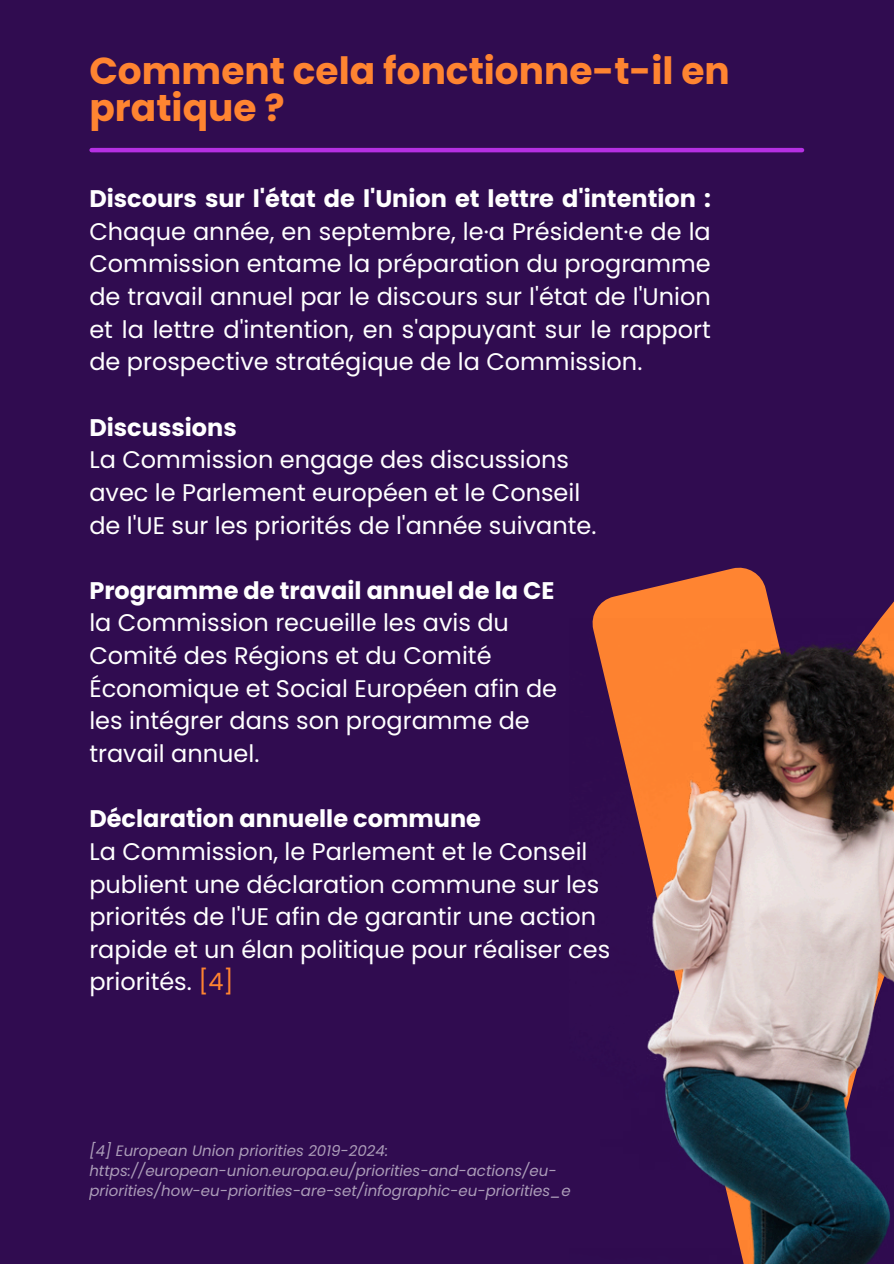
<style>
.page{position:relative;width:894px;height:1264px;background:#fff}
.page>*{position:absolute;margin:0;border:0;box-sizing:border-box;transform-origin:0 0}
.t1{font:700 37.5px/37.2px "Poppins";color:#ff8431}
.t2{font:24px/32.7px "Poppins";color:#fff}
.t3{font:italic 15px/20.2px "Poppins";color:#fff}
.s1{font-weight:700}
.s2{color:#ff8431}
</style>
<div class="page">
<div style="left:0;top:0;width:893px;height:1263px;background:#300c50"></div>
<hr style="left:92px;top:148px;width:709px;height:4px;background:#b530e3">
<svg style="left:593px;top:567px;width:300px;height:51px"></svg>
<img style="left:592px;top:618px;width:301px;height:645px">
<h2 class="t1" style="left:89px;top:52px;width:641px">Comment cela fonctionne-t-il en pratique ?</h2>
<h1 class="t2" style="left:89px;top:182px;width:623px;text-align:justify"><span class="s1">Discours sur l'état de l'Union et lettre d'intention :<br></span>Chaque année, en septembre, le·a Président·e de la Commission entame la préparation du programme de travail annuel par le discours sur l'état de l'Union et la lettre d'intention, en s'appuyant sur le rapport de prospective stratégique de la Commission.</h1>
<h2 class="t2" style="left:89px;top:411px;width:508px"><span class="s1">Discussions<br></span>La Commission engage des discussions avec le Parlement européen et le Conseil de l'UE sur les priorités de l'année suivante.</h2>
<h2 class="t2" style="left:89px;top:574px;width:469px"><span class="s1">Programme de travail annuel de la CE </span>la Commission recueille les avis du<br>Comité des Régions et du Comité<br>Économique et Social Européen afin de les intégrer dans son programme de travail annuel.</h2>
<h2 class="t2" style="left:89px;top:802px;width:522px"><span class="s1">Déclaration annuelle commune<br></span>La Commission, le Parlement et le Conseil publient une déclaration commune sur les priorités de l'UE afin de garantir une action rapide et un élan politique pour réaliser ces priorités. <span class="s2">[4]</span></h2>
<p class="t3" style="left:89px;top:1140px;width:482px">[4] European Union priorities 2019-2024: https://european-union.europa.eu/priorities-and-actions/eu&shy;priorities/how-eu-priorities-are-set/infographic-eu-priorities_e</p>
</div>
